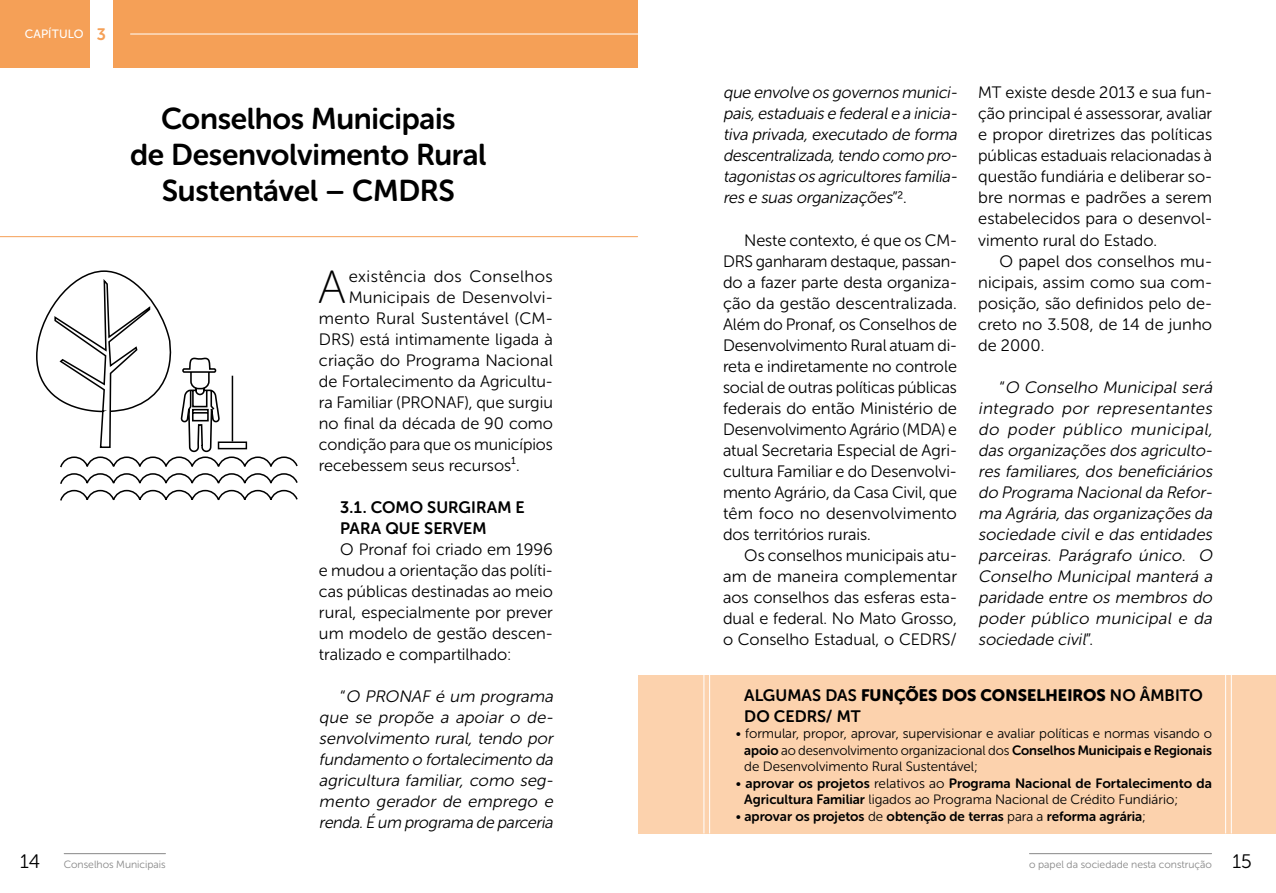
<style>
.page{position:relative;width:1276px;height:893px;background:#fff}
.page>*{position:absolute;margin:0;border:0;box-sizing:border-box;transform-origin:0 0}
.t1{font:46.5px "Museo Sans Rounded 100";color:#000}
.t2{font:30px/36px "Museo Sans Rounded 700";letter-spacing:-.01em;color:#000;text-align:center}
.t3{font:16.5px/21px "Museo Sans Rounded 300";color:#000;text-align:justify}
.t4{font:italic 16.5px/21px "Museo Sans Rounded 300";color:#000;text-align:justify}
.t5{font:16.5px/21px "Museo Sans Rounded 700";color:#000}
.t6{font:16.5px "Museo Sans Rounded 900";letter-spacing:.005em;color:#000}
.t7{font:16.5px "Museo Sans Rounded 300";letter-spacing:.025em;color:#000}
.t8{font:13.5px "Museo Sans Rounded 700";color:#000}
.t9{font:13.5px "Museo Sans Rounded 300";color:#000}
.t10{font:12px "Museo Sans Rounded 500";letter-spacing:.015em;color:#fff}
.t11{font:10.5px "Museo Sans Rounded 300";color:#878787}
.s1{font-family:"Museo Sans Rounded 700";font-size:16.5px;color:#f5a057}
.s2{font-style:normal}
.s3{font-family:"Museo Sans Rounded 700"}
.s4{font-family:"Museo Sans Rounded 300"}
.s5{font-size:19.5px;color:#000}
</style>
<div class="page">
<div style="left:0;top:0;width:638px;height:67px;background:#f5a057"></div>
<div style="left:90px;top:0;width:23px;height:72px;background:#fff"></div>
<hr style="left:130px;top:34px;width:529px;height:1px;background:#fff">
<hr style="left:0;top:236px;width:637px;height:1px;background:#f5a057">
<div style="left:638px;top:675px;width:638px;height:158px;background:#fcd2ad"></div>
<hr style="left:703px;top:675px;width:1px;height:158px;background:#fff">
<hr style="left:1225px;top:675px;width:1px;height:158px;background:#fff">
<hr style="left:709px;top:675px;width:1px;height:158px;background:#fff">
<hr style="left:1231px;top:675px;width:1px;height:158px;background:#fff">
<svg style="left:36px;top:270px;width:262px;height:231px"></svg>
<hr style="left:232px;top:376px;width:1px;height:65px;background:#000">
<div style="left:218px;top:441px;width:29px;height:8px;border:2px solid #000"></div>
<hr style="left:64px;top:853px;width:101px;height:1px;background:#878787">
<hr style="left:1029px;top:853px;width:182px;height:1px;background:#878787">
<p class="t10" style="left:25px;top:27px;width:83px">CAPÍTULO <span class="s1">3</span></p>
<h2 class="t2" style="left:130px;top:100px;width:358px">Conselhos Municipais<br>de Desenvolvimento Rural<br>Sustentável – CMDRS</h2>
<h1 class="t1" style="left:318px;top:262px;width:29px">A</h1>
<p class="t7" style="left:349px;top:267px;width:206px">existência dos Conselhos</p>
<p class="t3" style="left:349px;top:287px;width:206px">Municipais de Desenvolvi-</p>
<p class="t3" style="left:319px;top:308px;width:235px">mento Rural Sustentável (CM-</p>
<p class="t3" style="left:319px;top:329px;width:235px">DRS) está intimamente ligada à</p>
<p class="t3" style="left:319px;top:350px;width:235px">criação do Programa Nacional</p>
<p class="t3" style="left:319px;top:371px;width:235px">de Fortalecimento da Agricultu-</p>
<p class="t3" style="left:319px;top:392px;width:235px">ra Familiar (PRONAF), que surgiu</p>
<p class="t3" style="left:319px;top:413px;width:235px">no final da década de 90 como</p>
<p class="t3" style="left:319px;top:434px;width:235px">condição para que os municípios</p>
<p class="t3" style="left:319px;top:455px;width:202px">recebessem seus recursos¹.</p>
<p class="t5" style="left:340px;top:497px;width:186px">3.1. COMO SURGIRAM E<br>PARA QUE SERVEM</p>
<p class="t3" style="left:319px;top:539px;width:235px;text-indent:21px">O Pronaf foi criado em 1996 e mudou a orientação das políti&shy;cas públicas destinadas ao meio rural, especialmente por prever um modelo de gestão descen&shy;tralizado e compartilhado:</p>
<p class="t4" style="left:319px;top:686px;width:239px;text-indent:21px"><span class="s2">“</span> O PRONAF é um programa que se propõe a apoiar o de&shy;senvolvimento rural, tendo por fundamento o fortalecimento da agricultura familiar, como seg&shy;mento gerador de emprego e renda.É um programa de parceria</p>
<p class="t4" style="left:723px;top:82px;width:239px">que envolve os governos munici&shy;pais,estaduais e federale a inicia&shy;tiva privada,executado de forma descentralizada,tendo como pro&shy;tagonistas os agricultores familia&shy;res e suas organizações<span class="s2">” 2 .</span></p>
<p class="t3" style="left:723px;top:229px;width:235px;text-indent:21px">Neste contexto, é que os CM-DRS ganharam destaque, passan&shy;do a fazer parte desta organiza&shy;ção da gestão descentralizada.<br>Além do Pronaf, os Conselhos de Desenvolvimento Rural atuam di&shy;reta e indiretamente no controle social de outras políticas públicas federais do então Ministério de Desenvolvimento Agrário (MDA) e atual Secretaria Especial de Agri&shy;cultura Familiar e do Desenvolvi&shy;mento Agrário, da Casa Civil, que têm foco no desenvolvimento dos territórios rurais.</p>
<p class="t3" style="left:723px;top:544px;width:235px;text-indent:21px">Os conselhos municipais atu&shy;am de maneira complementar aos conselhos das esferas esta&shy;dual e federal. No Mato Grosso, o Conselho Estadual, o CEDRS/</p>
<p class="t3" style="left:978px;top:82px;width:235px">MT existe desde 2013 e sua fun&shy;ção principal é assessorar, avaliar e propor diretrizes das políticas públicas estaduais relacionadas à questão fundiária e deliberar so&shy;bre normas e padrões a serem estabelecidos para o desenvol&shy;vimento rural do Estado.</p>
<p class="t3" style="left:978px;top:250px;width:235px;text-indent:21px">O papel dos conselhos mu&shy;nicipais, assim como sua com&shy;posição, são definidos pelo de&shy;creto no 3.508, de 14 de junho de 2000.</p>
<p class="t4" style="left:978px;top:376px;width:239px;text-indent:21px"><span class="s2">“</span> O Conselho Municipal será integrado por representantes do poder público municipal, das organizações dos agriculto&shy;res familiares, dos beneficiários do Programa Nacionalda Refor&shy;ma Agrária,das organizações da sociedade civil e das entidades parceiras. Parágrafo único. O Conselho Municipal manterá a paridade entre os membros do poder público municipal e da sociedade civil<span class="s2">”.</span></p>
<p class="t6" style="left:744px;top:685px;width:460px"><span class="s3">ALGUMAS DAS</span> FUNÇÕES DOS CONSELHEIROS <span class="s3">NO ÂMBITO</span></p>
<p class="t5" style="left:744px;top:705px;width:118px">DO CEDRS/ MT</p>
<p class="t9" style="left:736px;top:726px;width:478px">• formular, propor, aprovar, supervisionar e avaliar políticas e normas visando o</p>
<p class="t8" style="left:744px;top:742px;width:469px">apoio <span class="s4">ao desenvolvimento organizacional dos</span> Conselhos Municipais e Regionais</p>
<p class="t9" style="left:744px;top:759px;width:235px">de Desenvolvimento Rural Sustentável;</p>
<p class="t8" style="left:736px;top:775px;width:478px"><span class="s4">•</span> aprovar os projetos <span class="s4">relativos ao</span> Programa Nacional de Fortalecimento da</p>
<p class="t9" style="left:744px;top:792px;width:435px"><span class="s3">Agricultura Familiar</span> ligados ao Programa Nacional de Crédito Fundiário;</p>
<p class="t8" style="left:736px;top:808px;width:412px"><span class="s4">•</span> aprovar os projetos <span class="s4">de</span> obtenção de terras <span class="s4">para a</span> reforma agrária<span class="s4">;</span></p>
<p class="t11" style="left:20px;top:859px;width:147px"><span class="s5">14</span> Conselhos Municipais</p>
<p class="t11" style="left:1029px;top:859px;width:224px">o papel da sociedade nesta construção <span class="s5">15</span></p>
</div>
